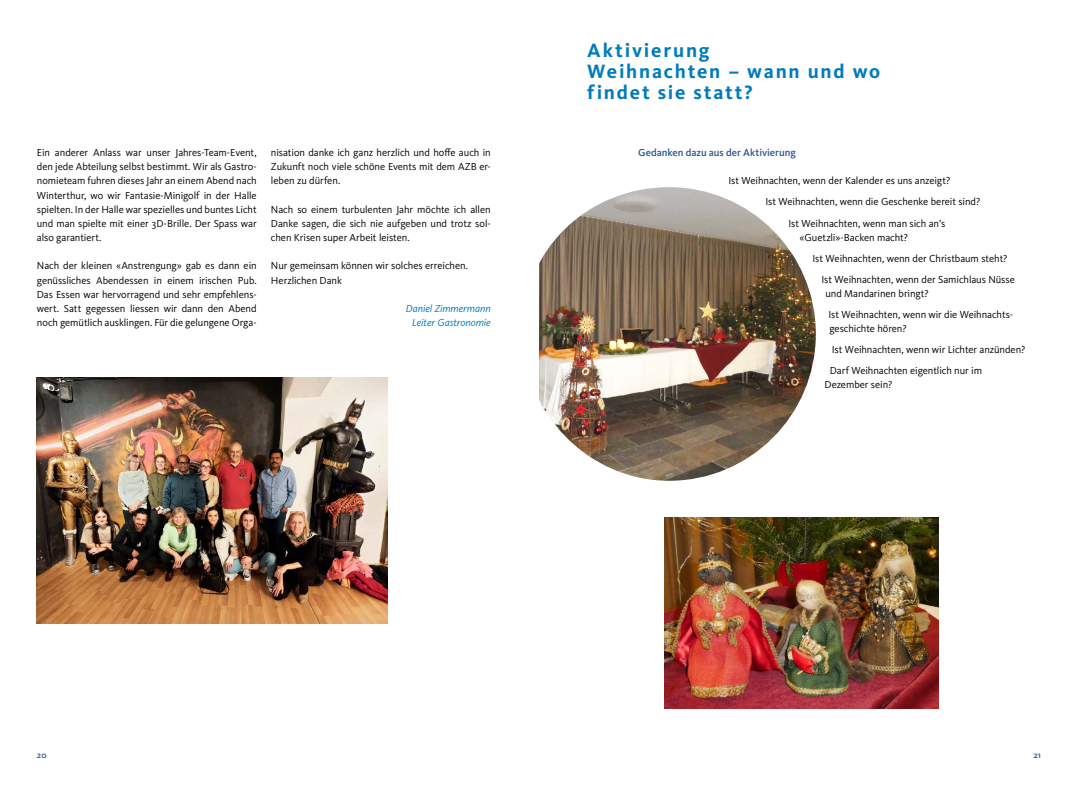
<style>
.page{position:relative;width:1078px;height:794px;background:#fff}
.page>*{position:absolute;margin:0;border:0;box-sizing:border-box;transform-origin:0 0}
.t1{font:700 20px/21px "Kievit OT";letter-spacing:.09em;color:#007cbc}
.t2{font:10.5px/14.2px "Kievit OT";letter-spacing:-.01em;color:#000;text-align:justify}
.t3{font:italic 10.5px/14.2px "Kievit OT";letter-spacing:-.005em;color:#007cbc;text-align:center}
.t4{font:500 10.5px "Kievit OT";letter-spacing:-.005em;color:#2a5491}
.t5{font:500 9px "Kievit OT";color:#2a5491}
</style>
<div class="page">
<img style="left:664px;top:517px;width:274px;height:192px">
<img style="left:522px;top:187px;width:293px;height:294px;border-radius:146px">
<div style="left:519px;top:230px;width:20px;height:229px;background:#fff"></div>
<img style="left:37px;top:377px;width:351px;height:247px">
<p class="t2" style="left:37px;top:145px;width:221px">Ein anderer Anlass war unser Jahres-Team-Event, den jede Abteilung selbst bestimmt. Wir als Gastro&shy;nomieteam fuhren dieses Jahr an einem Abend nach Winterthur, wo wir Fantasie-Minigolf in der Halle spielten. In der Halle war spezielles und buntes Licht und man spielte mit einer 3D-Brille. Der Spass war also garantiert.</p>
<p class="t2" style="left:37px;top:259px;width:221px">Nach der kleinen «Anstrengung» gab es dann ein genüssliches Abendessen in einem irischen Pub.<br>Das Essen war hervorragend und sehr empfehlens&shy;wert. Satt gegessen liessen wir dann den Abend noch gemütlich ausklingen. Für die gelungene Orga-</p>
<p class="t2" style="left:271px;top:145px;width:221px">nisation danke ich ganz herzlich und hoffe auch in Zukunft noch viele schöne Events mit dem AZB er&shy;leben zu dürfen.</p>
<p class="t2" style="left:271px;top:202px;width:221px">Nach so einem turbulenten Jahr möchte ich allen Danke sagen, die sich nie aufgeben und trotz sol&shy;chen Krisen super Arbeit leisten.</p>
<p class="t2" style="left:271px;top:259px;width:199px">Nur gemeinsam können wir solches erreichen.<br>Herzlichen Dank</p>
<p class="t3" style="left:406px;top:301px;width:86px">Daniel Zimmermann<br>Leiter Gastronomie</p>
<h1 class="t1" style="left:587px;top:40px;width:294px">Aktivierung<br>Weihnachten – wann und wo findet sie statt?</h1>
<p class="t4" style="left:638px;top:146px;width:159px">Gedanken dazu aus der Aktivierung</p>
<p class="t2" style="left:728px;top:174px;width:223px">Ist Weihnachten, wenn der Kalender es uns anzeigt?</p>
<p class="t2" style="left:765px;top:195px;width:216px">Ist Weihnachten, wenn die Geschenke bereit sind?</p>
<p class="t2" style="left:788px;top:216px;width:158px">Ist Weihnachten, wenn man sich an’s</p>
<p class="t2" style="left:799px;top:230px;width:110px">«Guetzli»-Backen macht?</p>
<p class="t2" style="left:812px;top:251px;width:196px">Ist Weihnachten, wenn der Christbaum steht?</p>
<p class="t2" style="left:821px;top:272px;width:195px">Ist Weihnachten, wenn der Samichlaus Nüsse</p>
<p class="t2" style="left:825px;top:283px;width:188px;line-height:21.1px">und Mandarinen bringt?<br>Ist Weihnachten, wenn wir die Weihnachts-</p>
<p class="t2" style="left:829px;top:318px;width:197px;line-height:21.1px;text-align:left">geschichte hören?<br>Ist Weihnachten, wenn wir Lichter anzünden?<br>Darf Weihnachten eigentlich nur im</p>
<p class="t2" style="left:824px;top:377px;width:69px">Dezember sein?</p>
<p class="t5" style="left:37px;top:749px;width:11px">20</p>
<p class="t5" style="left:1033px;top:749px;width:9px">21</p>
</div>
